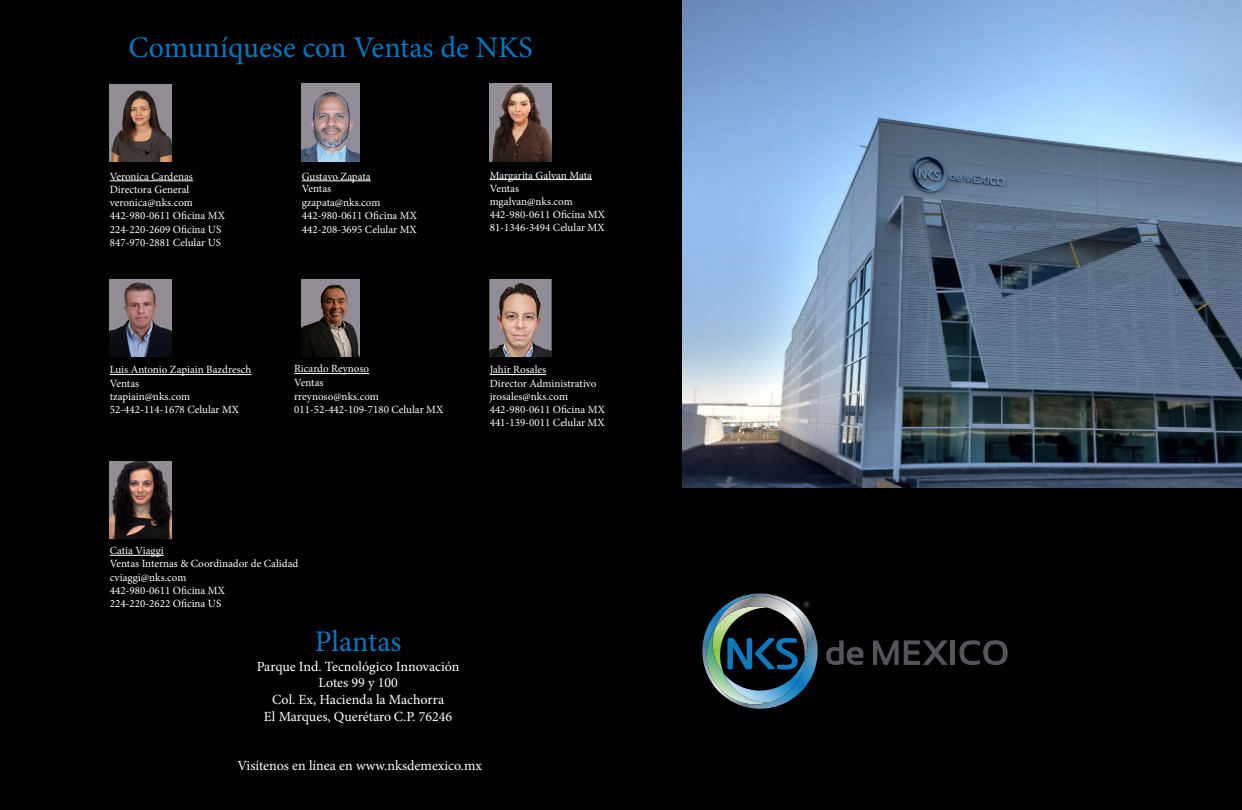
<style>
.page{position:relative;width:1242px;height:810px;background:#000}
.page>*{position:absolute;margin:0;border:0;box-sizing:border-box;transform-origin:0 0}
.t1{font:30px "Minion Pro";color:#0079c2}
.t2{font:14px "Minion Pro";color:#fff}
.t3{font:11px "Minion Pro";color:#fff}
</style>
<div class="page">
<img style="left:682px;top:0;width:560px;height:487px">
<hr style="left:110px;top:181px;width:83px;height:1px;background:#fff">
<hr style="left:490px;top:374px;width:56px;height:1px;background:#fff">
<img style="left:490px;top:280px;width:61px;height:77px">
<img style="left:110px;top:84px;width:61px;height:77px">
<img style="left:702px;top:628px;width:116px;height:81px">
<svg style="left:826px;top:640px;width:38px;height:25px"></svg>
<svg style="left:873px;top:640px;width:75px;height:25px"></svg>
<hr style="left:951px;top:640px;width:4px;height:25px;background:#54555a">
<svg style="left:959px;top:640px;width:49px;height:25px"></svg>
<img style="left:707px;top:593px;width:106px;height:110px">
<img style="left:110px;top:461px;width:61px;height:77px">
<hr style="left:110px;top:555px;width:54px;height:1px;background:#fff">
<img style="left:301px;top:84px;width:58px;height:78px">
<hr style="left:302px;top:181px;width:69px;height:1px;background:#fff">
<img style="left:490px;top:84px;width:61px;height:78px">
<hr style="left:490px;top:179px;width:102px;height:1px;background:#fff">
<img style="left:110px;top:280px;width:61px;height:77px">
<hr style="left:110px;top:374px;width:141px;height:1px;background:#fff">
<img style="left:302px;top:280px;width:58px;height:77px">
<hr style="left:294px;top:373px;width:75px;height:1px;background:#fff">
<p class="t1" style="left:128px;top:27px;width:406px">Comuníquese con Ventas de NKS</p>
<p class="t3" style="left:110px;top:169px;width:85px">Veronica Cardenas</p>
<p class="t3" style="left:110px;top:182px;width:81px">Directora General</p>
<p class="t3" style="left:110px;top:195px;width:85px">veronica@nks.com</p>
<p class="t3" style="left:110px;top:208px;width:117px">442-980-0611 Oficina MX</p>
<p class="t3" style="left:110px;top:222px;width:113px">224-220-2609 Oficina US</p>
<p class="t3" style="left:110px;top:235px;width:113px">847-970-2881 Celular US</p>
<p class="t3" style="left:302px;top:169px;width:70px">Gustavo Zapata</p>
<p class="t3" style="left:302px;top:181px;width:31px">Ventas</p>
<p class="t3" style="left:302px;top:195px;width:80px">gzapata@nks.com</p>
<p class="t3" style="left:302px;top:208px;width:117px">442-980-0611 Oficina MX</p>
<p class="t3" style="left:302px;top:222px;width:116px">442-208-3695 Celular MX</p>
<p class="t3" style="left:490px;top:168px;width:104px">Margarita Galvan Mata</p>
<p class="t3" style="left:490px;top:181px;width:31px">Ventas</p>
<p class="t3" style="left:490px;top:194px;width:84px">mgalvan@nks.com</p>
<p class="t3" style="left:490px;top:207px;width:117px">442-980-0611 Oficina MX</p>
<p class="t3" style="left:490px;top:220px;width:116px">81-1346-3494 Celular MX</p>
<p class="t3" style="left:110px;top:363px;width:143px">Luis Antonio Zapiain Bazdresch</p>
<p class="t3" style="left:110px;top:376px;width:31px">Ventas</p>
<p class="t3" style="left:110px;top:389px;width:82px">tzapiain@nks.com</p>
<p class="t3" style="left:110px;top:402px;width:131px">52-442-114-1678 Celular MX</p>
<p class="t3" style="left:294px;top:362px;width:77px">Ricardo Reynoso</p>
<p class="t3" style="left:294px;top:375px;width:31px">Ventas</p>
<p class="t3" style="left:294px;top:389px;width:86px">rreynoso@nks.com</p>
<p class="t3" style="left:294px;top:402px;width:151px">011-52-442-109-7180 Celular MX</p>
<p class="t3" style="left:490px;top:363px;width:58px">Jahir Rosales</p>
<p class="t3" style="left:490px;top:376px;width:108px">Director Administrativo</p>
<p class="t3" style="left:490px;top:389px;width:80px">jrosales@nks.com</p>
<p class="t3" style="left:490px;top:402px;width:117px">442-980-0611 Oficina MX</p>
<p class="t3" style="left:490px;top:415px;width:116px">441-139-0011 Celular MX</p>
<p class="t3" style="left:110px;top:543px;width:56px">Catia Viaggi</p>
<p class="t3" style="left:110px;top:557px;width:190px">Ventas Internas &amp; Coordinador de Calidad</p>
<p class="t3" style="left:110px;top:570px;width:78px">cviaggi@nks.com</p>
<p class="t3" style="left:110px;top:583px;width:117px">442-980-0611 Oficina MX</p>
<p class="t3" style="left:110px;top:596px;width:113px">224-220-2622 Oficina US</p>
<p class="t1" style="left:315px;top:621px;width:88px">Plantas</p>
<p class="t2" style="left:257px;top:657px;width:204px">Parque Ind. Tecnológico Innovación</p>
<p class="t2" style="left:318px;top:674px;width:81px">Lotes 99 y 100</p>
<p class="t2" style="left:272px;top:690px;width:174px">Col. Ex, Hacienda la Machorra</p>
<p class="t2" style="left:264px;top:707px;width:190px">El Marques, Querétaro C.P. 76246</p>
<p class="t2" style="left:237px;top:756px;width:246px">Visítenos en línea en www.nksdemexico.mx</p>
</div>
